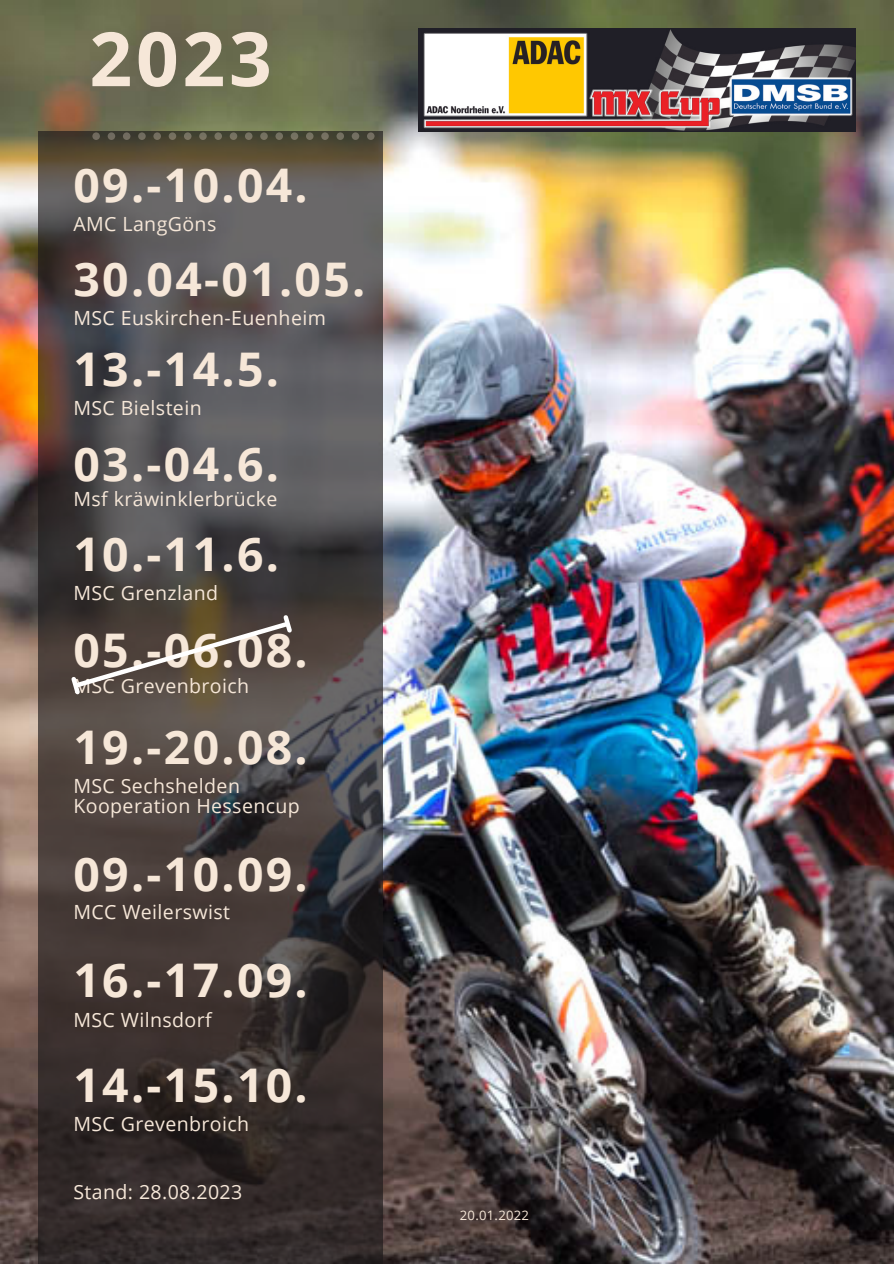
<style>
.page{position:relative;width:894px;height:1264px;background:#fff}
.page>*{position:absolute;margin:0;border:0;box-sizing:border-box;transform-origin:0 0}
.t1{font:700 74.85px "Open Sans";color:#f6e7d8}
.t2{font:700 46.35px "Open Sans";letter-spacing:.05em;color:#f6e7d8}
.t3{font:19.5px "Open Sans";letter-spacing:.02em;color:#f6e7d8}
.t4{font:13.05px "Open Sans";letter-spacing:.02em;color:#f6e7d8}
</style>
<div class="page">
<img style="left:0;top:0;width:893px;height:1263px">
<svg style="left:38px;top:131px;width:344px;height:1132px;background:#494341"></svg>
<div style="left:169px;top:132px;width:7px;height:8px;background:#757060;border-radius:50%"></div>
<div style="left:184px;top:132px;width:7px;height:8px;background:#767262;border-radius:50%"></div>
<svg style="left:153px;top:132px;width:8px;height:8px"></svg>
<svg style="left:214px;top:132px;width:8px;height:8px"></svg>
<svg style="left:92px;top:132px;width:8px;height:8px"></svg>
<div style="left:230px;top:132px;width:7px;height:8px;background:#767362;border-radius:50%"></div>
<div style="left:108px;top:132px;width:7px;height:8px;background:#706b60;border-radius:50%"></div>
<div style="left:123px;top:132px;width:7px;height:8px;background:#706b60;border-radius:50%"></div>
<div style="left:138px;top:132px;width:8px;height:8px;background:#716c60;border-radius:50%"></div>
<div style="left:199px;top:132px;width:8px;height:8px;background:#757162;border-radius:50%"></div>
<div style="left:321px;top:132px;width:8px;height:8px;background:#767162;border-radius:50%"></div>
<div style="left:336px;top:132px;width:8px;height:8px;background:#747061;border-radius:50%"></div>
<div style="left:351px;top:132px;width:8px;height:8px;background:#746f62;border-radius:50%"></div>
<div style="left:367px;top:132px;width:7px;height:8px;background:#746f62;border-radius:50%"></div>
<div style="left:306px;top:132px;width:7px;height:8px;background:#757261;border-radius:50%"></div>
<div style="left:260px;top:132px;width:8px;height:8px;background:#747161;border-radius:50%"></div>
<div style="left:275px;top:132px;width:8px;height:8px;background:#737061;border-radius:50%"></div>
<div style="left:245px;top:132px;width:7px;height:8px;background:#767262;border-radius:50%"></div>
<div style="left:290px;top:132px;width:8px;height:8px;background:#747162;border-radius:50%"></div>
<img style="left:418px;top:29px;width:437px;height:102px">
<svg style="left:68px;top:611px;width:227px;height:86px;background:#5b4f45"></svg>
<p class="t1" style="left:89px;top:6px;width:184px">2023</p>
<p class="t2" style="left:73px;top:152px;width:236px">09.-10.04.</p>
<p class="t3" style="left:73px;top:210px;width:144px">AMC LangGöns</p>
<p class="t2" style="left:73px;top:247px;width:293px">30.04-01.05.</p>
<p class="t3" style="left:73px;top:304px;width:254px">MSC Euskirchen-Euenheim</p>
<p class="t2" style="left:73px;top:336px;width:207px">13.-14.5.</p>
<p class="t3" style="left:73px;top:394px;width:130px">MSC Bielstein</p>
<p class="t2" style="left:73px;top:431px;width:207px">03.-04.6.</p>
<p class="t3" style="left:73px;top:485px;width:205px">Msf kräwinklerbrücke</p>
<p class="t2" style="left:73px;top:521px;width:207px">10.-11.6.</p>
<p class="t3" style="left:73px;top:579px;width:146px">MSC Grenzland</p>
<p class="t2" style="left:73px;top:617px;width:236px">05.-06.08.</p>
<p class="t3" style="left:73px;top:672px;width:177px">MSC Grevenbroich</p>
<p class="t2" style="left:73px;top:714px;width:236px">19.-20.08.</p>
<p class="t3" style="left:73px;top:772px;width:168px">MSC Sechshelden</p>
<p class="t3" style="left:73px;top:792px;width:228px">Kooperation Hessencup</p>
<p class="t2" style="left:73px;top:841px;width:236px">09.-10.09.</p>
<p class="t3" style="left:73px;top:898px;width:158px">MCC Weilerswist</p>
<p class="t2" style="left:73px;top:947px;width:236px">16.-17.09.</p>
<p class="t3" style="left:73px;top:1005px;width:140px">MSC Wilnsdorf</p>
<p class="t2" style="left:73px;top:1052px;width:236px">14.-15.10.</p>
<p class="t3" style="left:73px;top:1110px;width:177px">MSC Grevenbroich</p>
<p class="t3" style="left:73px;top:1178px;width:170px">Stand: 28.08.2023</p>
<p class="t4" style="left:460px;top:1206px;width:71px">20.01.2022</p>
</div>
